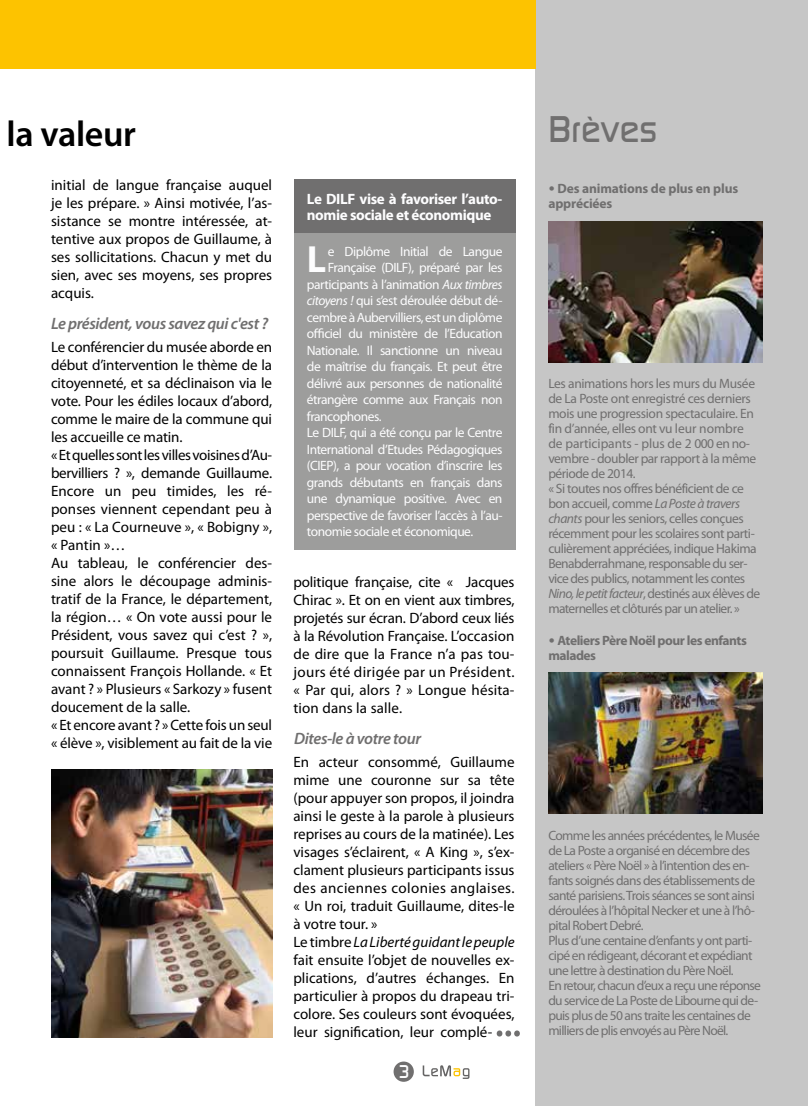
<style>
.page{position:relative;width:808px;height:1106px;background:#fff}
.page>*{position:absolute;margin:0;border:0;box-sizing:border-box;transform-origin:0 0}
.t1{font:700 37.95px "Myriad Pro";color:#fdfdfe}
.t2{font:600 36px "Myriad Pro";letter-spacing:-.01em;color:#000}
.t3{font:500 36px "Dicot";color:#706f6f}
.t4{font:500 18px "Dicot";color:#fdfdfe}
.t5{font:italic 600 16.5px "Myriad Pro";letter-spacing:-.025em;color:#706f6f}
.t6{font:15px/18px "Myriad Pro";color:#000;text-align:justify}
.t7{font:700 15px/16.5px "Myriad Pro";letter-spacing:-.025em;color:#fdfdfe}
.t8{font:13.5px/15px "Myriad Pro";letter-spacing:-.045em;color:#706f6f}
.t9{font:13.5px "Myriad Pro";letter-spacing:-.035em;color:#fdfdfe}
.t10{font:700 13.5px/15px "Myriad Pro";letter-spacing:-.03em;color:#706f6f}
.t11{font:700 13.5px/15px "Myriad Pro";letter-spacing:-.01em;color:#706f6f}
.s1{font-family:"DIN Bold";font-weight:400}
.s2{font-style:italic}
</style>
<div class="page">
<div style="left:536px;top:0;width:272px;height:1106px;background:#c6c6c6"></div>
<div style="left:0;top:0;width:536px;height:68px;background:#fdc300"></div>
<div style="left:394px;top:1061px;width:20px;height:20px;background:#706f6f;border-radius:50%"></div>
<svg style="left:423px;top:1065px;width:46px;height:13px"></svg>
<svg style="left:497px;top:1030px;width:23px;height:6px"></svg>
<div style="left:294px;top:180px;width:221px;height:53px;background:#706f6f"></div>
<div style="left:294px;top:233px;width:221px;height:316px;background:#9d9d9c"></div>
<img style="left:51px;top:770px;width:221px;height:267px">
<img style="left:548px;top:672px;width:214px;height:141px">
<img style="left:548px;top:221px;width:214px;height:141px">
<h2 class="t2" style="left:6px;top:111px;width:131px">la valeur</h2>
<h2 class="t3" style="left:548px;top:109px;width:110px">Brèves</h2>
<p class="t11" style="left:548px;top:180px;width:192px"><span class="s1">•</span> Des animations de plus en plus appréciées</p>
<p class="t6" style="left:51px;top:176px;width:223px">initial de langue française auquel je les prépare. » Ainsi motivée, l’as&shy;sistance se montre intéressée, at&shy;tentive aux propos de Guillaume, à ses sollicitations. Chacun y met du sien, avec ses moyens, ses propres acquis.</p>
<p class="t7" style="left:307px;top:190px;width:197px">Le DILF vise à favoriser l’auto&shy;nomie sociale et économique</p>
<h1 class="t1" style="left:307px;top:235px;width:21px">L</h1>
<p class="t9" style="left:328px;top:243px;width:176px">e Diplôme Initial de Langue</p>
<p class="t9" style="left:328px;top:259px;width:176px">Française (DILF), préparé par les</p>
<p class="t9" style="left:307px;top:276px;width:197px">participants à l’animation <span class="s2">Aux timbres</span></p>
<p class="t9" style="left:307px;top:292px;width:197px"><span class="s2">citoyens !</span> qui s’est déroulée début dé-</p>
<p class="t9" style="left:307px;top:309px;width:197px">cembre à Aubervilliers, est un diplôme</p>
<p class="t9" style="left:307px;top:325px;width:197px">officiel du ministère de l’Education</p>
<p class="t9" style="left:307px;top:342px;width:197px">Nationale. Il sanctionne un niveau</p>
<p class="t9" style="left:307px;top:358px;width:197px">de maîtrise du français. Et peut être</p>
<p class="t9" style="left:307px;top:375px;width:197px">délivré aux personnes de nationalité</p>
<p class="t9" style="left:307px;top:391px;width:197px">étrangère comme aux Français non</p>
<p class="t9" style="left:307px;top:408px;width:76px">francophones.</p>
<p class="t9" style="left:307px;top:424px;width:197px">Le DILF, qui a été conçu par le Centre</p>
<p class="t9" style="left:307px;top:441px;width:197px">International d’Etudes Pédagogiques</p>
<p class="t9" style="left:307px;top:457px;width:197px">(CIEP), a pour vocation d’inscrire les</p>
<p class="t9" style="left:307px;top:474px;width:197px">grands débutants en français dans</p>
<p class="t9" style="left:307px;top:490px;width:197px">une dynamique positive. Avec en</p>
<p class="t9" style="left:307px;top:507px;width:197px">perspective de favoriser l’accès à l’au-</p>
<p class="t9" style="left:307px;top:523px;width:168px">tonomie sociale et économique.</p>
<p class="t5" style="left:51px;top:313px;width:219px">Le président, vous savez qui c'est ?</p>
<p class="t6" style="left:51px;top:338px;width:223px;text-align:left">Le conférencier du musée aborde en début d’intervention le thème de la citoyenneté, et sa déclinaison via le vote. Pour les édiles locaux d’abord, comme le maire de la commune qui les accueille ce matin.<br>« Et quelles sont les villes voisines d’Au&shy;bervilliers ? », demande Guillaume.<br>Encore un peu timides, les ré&shy;ponses viennent cependant peu à peu : « La Courneuve », « Bobigny », « Pantin »…<br>Au tableau, le conférencier des&shy;sine alors le découpage adminis&shy;tratif de la France, le département, la région… « On vote aussi pour le<br>Président, vous savez qui c’est ? », poursuit Guillaume. Presque tous connaissent François Hollande. « Et avant ? » Plusieurs « Sarkozy » fusent doucement de la salle.<br>« Et encore avant ? » Cette fois un seul « élève », visiblement au fait de la vie</p>
<p class="t8" style="left:548px;top:376px;width:213px">Les animations hors les murs du Musée de La Poste ont enregistré ces derniers mois une progression spectaculaire. En fin d’année, elles ont vu leur nombre de participants - plus de 2 000 en no&shy;vembre - doubler par rapport à la même période de 2014.<br>« Si toutes nos offres bénéficient de ce bon accueil, comme <span class="s2">La Poste à travers chants</span> pour les seniors, celles conçues récemment pour les scolaires sont parti&shy;culièrement appréciées, indique Hakima Benabderrahmane, responsable du ser&shy;vice des publics, notamment les contes <span class="s2">Nino, le petit facteur</span>, destinés aux élèves de maternelles et clôturés par un atelier. »</p>
<p class="t10" style="left:548px;top:632px;width:200px"><span class="s1">•</span> Ateliers Père Noël pour les enfants malades</p>
<p class="t6" style="left:293px;top:572px;width:223px">politique française, cite « Jacques Chirac ». Et on en vient aux timbres, projetés sur écran. D’abord ceux liés à la Révolution Française. L’occasion de dire que la France n’a pas tou&shy;jours été dirigée par un Président. « Par qui, alors ? » Longue hésita&shy;tion dans la salle.</p>
<p class="t5" style="left:294px;top:728px;width:128px">Dites-le à votre tour</p>
<p class="t6" style="left:293px;top:752px;width:223px;text-align:left">En acteur consommé, Guillaume mime une couronne sur sa tête (pour appuyer son propos, il joindra ainsi le geste à la parole à plusieurs reprises au cours de la matinée). Les visages s’éclairent, « A King », s’ex&shy;clament plusieurs participants issus des anciennes colonies anglaises. « Un roi, traduit Guillaume, dites-le à votre tour. »<br>Le timbre <span class="s2">La Liberté guidant le peuple </span>fait ensuite l’objet de nouvelles ex&shy;plications, d’autres échanges. En particulier à propos du drapeau tri&shy;colore. Ses couleurs sont évoquées, leur signification, leur complé-</p>
<p class="t4" style="left:398px;top:1061px;width:13px">3</p>
<p class="t8" style="left:548px;top:827px;width:214px">Comme les années précédentes, le Musée de La Poste a organisé en décembre des ateliers « Père Noël » à l’intention des en&shy;fants soignés dans des établissements de santé parisiens. Trois séances se sont ainsi déroulées à l’hôpital Necker et une à l’hô&shy;pital Robert Debré.<br>Plus d’une centaine d’enfants y ont parti&shy;cipé en rédigeant, décorant et expédiant une lettre à destination du Père Noël.<br>En retour, chacun d’eux a reçu une réponse du service de La Poste de Libourne qui de&shy;puis plus de 50 ans traite les centaines de milliers de plis envoyés au Père Noël.</p>
</div>
